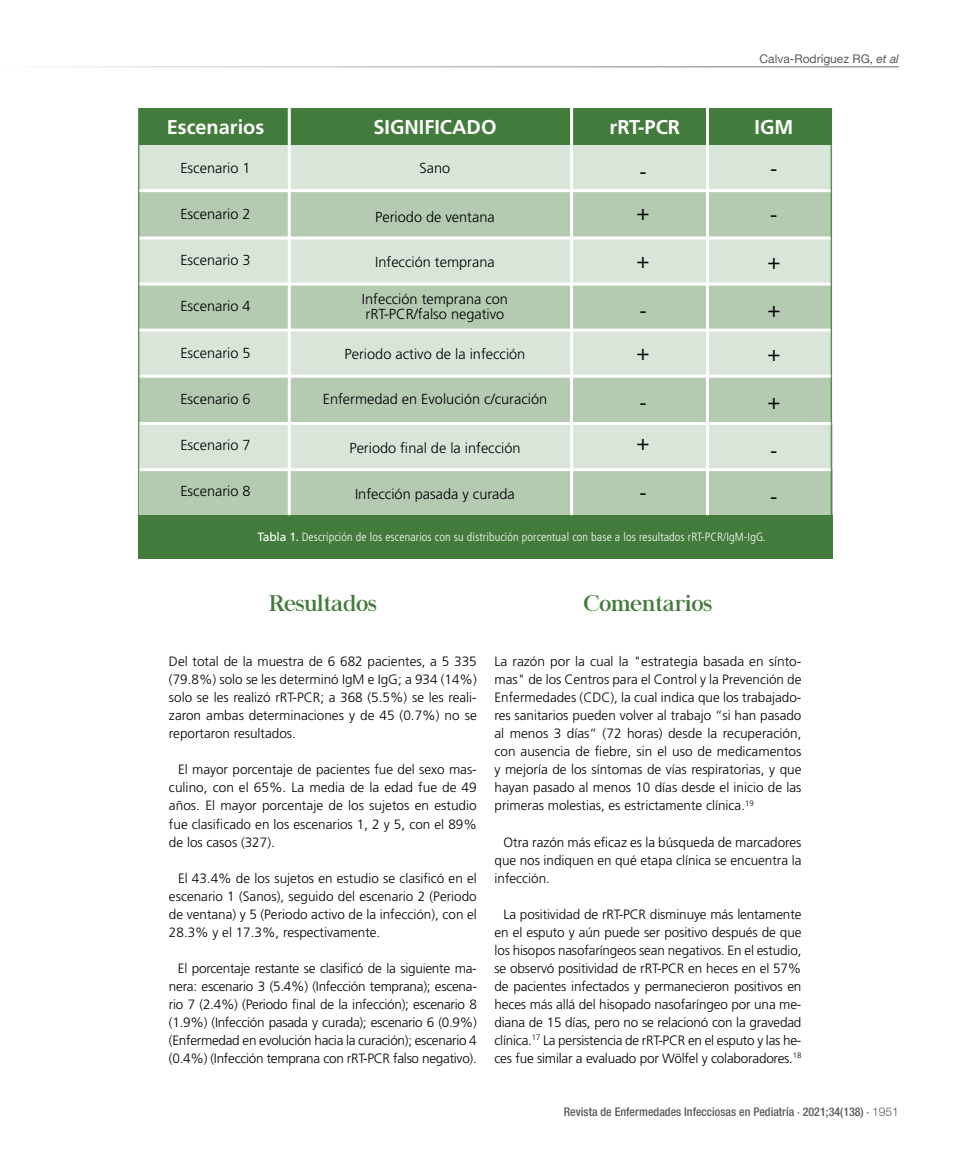
<style>
.page{position:relative;width:953px;height:1170px;background:#fff}
.page>*{position:absolute;margin:0;border:0;box-sizing:border-box;transform-origin:0 0}
.t1{font:22.5px "Chapaza";color:#427b3b}
.t2{font:300 21.75px/45.3px "Frutiger LT Std";color:#000}
.t3{font:700 19.95px "Frutiger LT Std";color:#fff}
.t4{font:300 14.55px/15px "Frutiger LT Std";color:#000}
.t5{font:300 13.5px/18px "Frutiger LT Std";color:#000;text-align:justify}
.t6{font:300 condensed 12px "Frutiger LT Std";letter-spacing:.01em;color:#fff}
.t7{font:500 condensed 12px "Helvetica Neue LT Std";color:#58595b}
.t8{font:12px "Helvetica Neue LT Std";color:#58595b}
.s1{font-style:italic}
.s2{font-weight:400;font-stretch:normal}
.s3{font-family:"Minion Pro";font-weight:400;font-stretch:normal}
.s4{font-weight:300;font-stretch:normal}
</style>
<div class="page">
<hr style="left:0;top:66px;width:898px;height:1px;background:#939598">
<div style="left:138px;top:515px;width:694px;height:43px;background:#427b3b"></div>
<div style="left:139px;top:108px;width:693px;height:37px;background:#427b3b"></div>
<div style="left:139px;top:145px;width:693px;height:46px;background:#d9e5d8"></div>
<div style="left:139px;top:192px;width:693px;height:46px;background:#b4cab1"></div>
<hr style="left:139px;top:189px;width:691px;height:3px;background:#fff">
<div style="left:139px;top:238px;width:693px;height:46px;background:#d9e5d8"></div>
<div style="left:139px;top:284px;width:693px;height:46px;background:#b4cab1"></div>
<hr style="left:139px;top:236px;width:691px;height:3px;background:#fff">
<hr style="left:139px;top:282px;width:691px;height:3px;background:#fff">
<div style="left:139px;top:330px;width:693px;height:46px;background:#d9e5d8"></div>
<div style="left:139px;top:377px;width:693px;height:46px;background:#b4cab1"></div>
<hr style="left:140px;top:374px;width:690px;height:3px;background:#fff">
<div style="left:140px;top:423px;width:692px;height:46px;background:#d9e5d8"></div>
<div style="left:140px;top:469px;width:692px;height:46px;background:#b4cab1"></div>
<hr style="left:140px;top:422px;width:690px;height:3px;background:#fff">
<hr style="left:140px;top:468px;width:690px;height:3px;background:#fff">
<hr style="left:139px;top:328px;width:691px;height:3px;background:#fff">
<hr style="left:288px;top:108px;width:3px;height:407px;background:#fff">
<hr style="left:570px;top:108px;width:3px;height:407px;background:#fff">
<hr style="left:706px;top:108px;width:3px;height:407px;background:#fff">
<h3 class="t3" style="left:167px;top:115px;width:99px">Escenarios</h3>
<h3 class="t3" style="left:373px;top:115px;width:124px">SIGNIFICADO</h3>
<p class="t4" style="left:180px;top:161px;width:72px">Escenario 1</p>
<p class="t4" style="left:180px;top:207px;width:72px">Escenario 2</p>
<p class="t4" style="left:180px;top:252px;width:72px">Escenario 3</p>
<p class="t4" style="left:180px;top:298px;width:72px">Escenario 4</p>
<p class="t4" style="left:180px;top:346px;width:72px">Escenario 5</p>
<p class="t4" style="left:180px;top:392px;width:72px">Escenario 6</p>
<p class="t4" style="left:180px;top:437px;width:72px">Escenario 7</p>
<p class="t4" style="left:180px;top:483px;width:72px">Escenario 8</p>
<p class="t4" style="left:419px;top:161px;width:32px">Sano</p>
<p class="t4" style="left:375px;top:209px;width:121px">Periodo de ventana</p>
<p class="t4" style="left:375px;top:254px;width:121px">Infección temprana</p>
<p class="t4" style="left:362px;top:292px;width:148px">Infección temprana con rRT-PCR/falso negativo</p>
<p class="t4" style="left:344px;top:346px;width:182px">Periodo activo de la infección</p>
<p class="t4" style="left:323px;top:392px;width:226px">Enfermedad en Evolución c/curación</p>
<p class="t4" style="left:349px;top:441px;width:173px">Periodo final de la infección</p>
<p class="t4" style="left:355px;top:487px;width:161px">Infección pasada y curada</p>
<p class="t8" style="left:759px;top:51px;width:141px">Calva-Rodríguez RG, <span class="s1">et al</span></p>
<h3 class="t3" style="left:609px;top:115px;width:72px">rRT-PCR</h3>
<h3 class="t3" style="left:754px;top:115px;width:40px">IGM</h3>
<h2 class="t2" style="left:636px;top:151px;width:15px;line-height:41.4px">- +</h2>
<h2 class="t2" style="left:770px;top:146px;width:9px">- -</h2>
<h2 class="t2" style="left:636px;top:238px;width:15px">+</h2>
<h2 class="t2" style="left:767px;top:239px;width:15px">+</h2>
<h2 class="t2" style="left:639px;top:288px;width:9px">-</h2>
<h2 class="t2" style="left:636px;top:330px;width:15px">+</h2>
<h2 class="t2" style="left:639px;top:379px;width:9px">-</h2>
<h2 class="t2" style="left:636px;top:420px;width:15px">+</h2>
<h2 class="t2" style="left:639px;top:470px;width:9px">-</h2>
<h2 class="t2" style="left:767px;top:287px;width:15px">+</h2>
<h2 class="t2" style="left:767px;top:331px;width:15px">+</h2>
<h2 class="t2" style="left:767px;top:378px;width:15px">+</h2>
<h2 class="t2" style="left:770px;top:428px;width:9px">- -</h2>
<p class="t6" style="left:257px;top:529px;width:510px"><span class="s2">Tabla 1.</span> Descripción de los escenarios con su distribución porcentual con base a los resultados rRT-PCR/IgM-IgG.</p>
<h1 class="t1" style="left:269px;top:589px;width:109px">Resultados</h1>
<p class="t5" style="left:169px;top:653px;width:309px">Del total de la muestra de 6 682 pacientes, a 5 335 (79.8%) solo se les determinó IgM e IgG; a 934 (14%) solo se les realizó rRT-PCR; a 368 (5.5%) se les reali&shy;zaron ambas determinaciones y de 45 (0.7%) no se reportaron resultados.</p>
<p class="t5" style="left:169px;top:761px;width:309px;text-indent:9px">El mayor porcentaje de pacientes fue del sexo mas&shy;culino, con el 65%. La media de la edad fue de 49 años. El mayor porcentaje de los sujetos en estudio fue clasificado en los escenarios 1, 2 y 5, con el 89% de los casos (327).</p>
<p class="t5" style="left:169px;top:869px;width:309px;text-indent:9px">El 43.4% de los sujetos en estudio se clasificó en el escenario 1 (Sanos), seguido del escenario 2 (Periodo de ventana) y 5 (Periodo activo de la infección), con el 28.3% y el 17.3%, respectivamente.</p>
<p class="t5" style="left:169px;top:959px;width:309px;text-indent:9px">El porcentaje restante se clasificó de la siguiente ma&shy;nera: escenario 3 (5.4%) (Infección temprana); escena&shy;rio 7 (2.4%) (Periodo final de la infección); escenario 8 (1.9%) (Infección pasada y curada); escenario 6 (0.9%) (Enfermedad en evolución hacia la curación); escenario 4 (0.4%) (Infección temprana con rRT-PCR falso negativo).</p>
<h1 class="t1" style="left:584px;top:589px;width:130px">Comentarios</h1>
<p class="t5" style="left:494px;top:653px;width:308px">La razón por la cual la "estrategia basada en sínto&shy;mas" de los Centros para el Control y la Prevención de Enfermedades (CDC), la cual indica que los trabajado&shy;res sanitarios pueden volver al trabajo “si han pasado al menos 3 días” (72 horas) desde la recuperación, con ausencia de fiebre, sin el uso de medicamentos y mejoría de los síntomas de vías respiratorias, y que hayan pasado al menos 10 días desde el inicio de las primeras molestias, es estrictamente clínica.<sup>19</sup></p>
<p class="t5" style="left:494px;top:833px;width:308px;text-indent:9px">Otra razón más eficaz es la búsqueda de marcadores que nos indiquen en qué etapa clínica se encuentra la infección.</p>
<p class="t5" style="left:494px;top:905px;width:308px;text-indent:9px">La positividad de rRT-PCR disminuye más lentamente en el esputo y aún puede ser positivo después de que los hisopos nasofaríngeos sean negativos. En el estudio, se observó positividad de rRT-PCR en heces en el 57% de pacientes infectados y permanecieron positivos en heces más allá del hisopado nasofaríngeo por una me&shy;diana de 15 días, pero no se relacionó con la gravedad clínica.<sup>17</sup> La persistencia de rRT-PCR en el esputo y las he&shy;ces fue similar a evaluado por Wölfel y colaboradores.<sup>18</sup></p>
<p class="t7" style="left:564px;top:1104px;width:336px">Revista de Enfermedades Infecciosas en Pediatría <span class="s3">·</span> 2021;34(138) <span class="s3">·</span> <span class="s4">1951</span></p>
</div>
